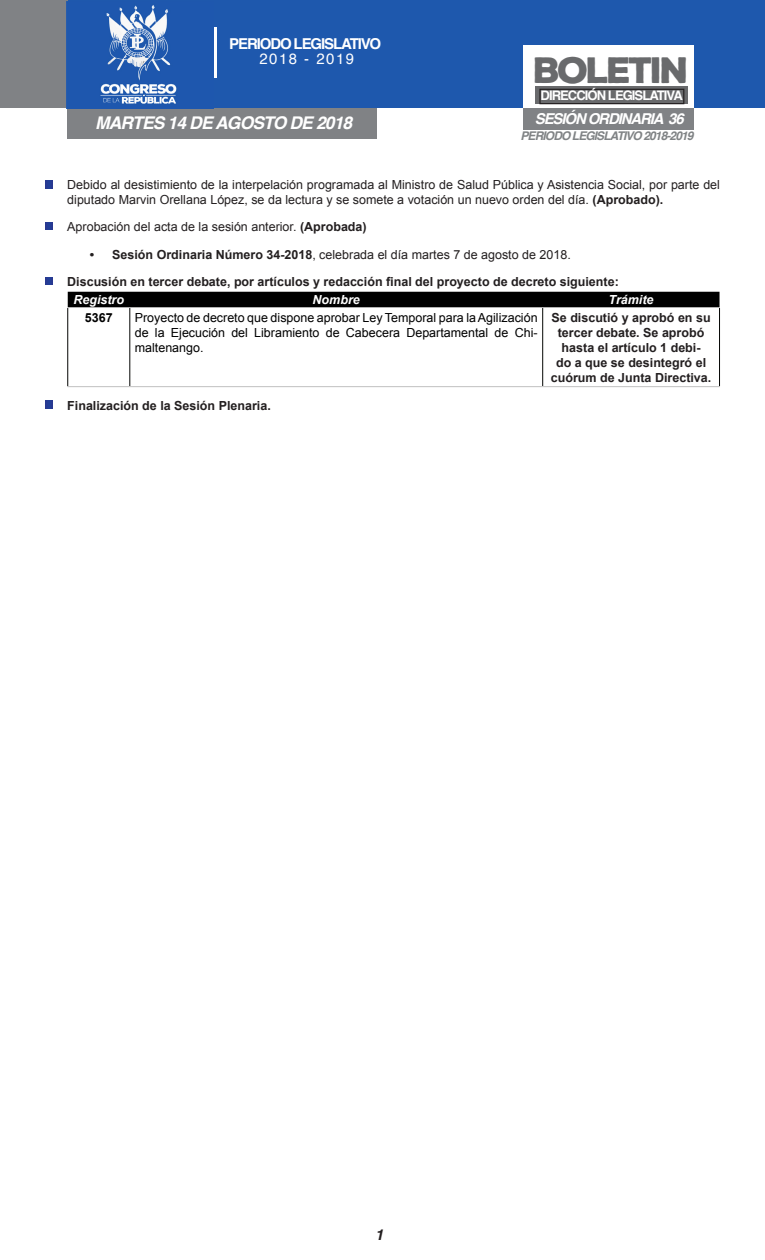
<style>
.page{position:relative;width:765px;height:1260px;background:#fff}
.page>*{position:absolute;margin:0;border:0;box-sizing:border-box;transform-origin:0 0}
.t1{font:900 35.5px "Nexa Rust Sans";letter-spacing:-.075em;color:#696a6c}
.t2{font:italic 700 17.5px "Helvetica";letter-spacing:-.05em;color:#fff}
.t3{font:700 15px "Helvetica";letter-spacing:-.075em;color:#fff}
.t4{font:italic 700 15px "Helvetica";letter-spacing:-.075em;color:#fff}
.t5{font:15px "Helvetica";letter-spacing:.1em;color:#fff}
.t6{font:italic 700 15px "Helvetica";color:#231f20}
.t7{font:700 13.5px "Helvetica";color:#fff}
.t8{font:700 13.12px "Helvetica";letter-spacing:-.075em;color:#fff}
.t9{font:12.5px/15px "Arial";color:#231f20}
.No_Spacing{font:700 12.5px/15px "Arial";color:#231f20;text-align:center}
.t10{font:12.5px/15px "Arial";color:#000;text-align:justify}
.t11{font:italic 700 12.5px "Arial";color:#fff}
.t12{font:700 12.5px "Arial";color:#000}
.t13{font:italic 700 12px "Helvetica";letter-spacing:-.075em;color:#808385}
.s1{font-weight:700}
</style>
<div class="page">
<div style="left:0;top:0;width:765px;height:108px;background:#1e58ad"></div>
<div style="left:0;top:0;width:67px;height:108px;background:#808285"></div>
<hr style="left:214px;top:27px;width:3px;height:51px;background:#fff">
<div style="left:523px;top:45px;width:171px;height:63px;background:#fff"></div>
<div style="left:535px;top:87px;width:152px;height:17px;background:#696a6c"></div>
<div style="left:539px;top:89px;width:145px;height:15px;border:1px solid #231f20"></div>
<div style="left:67px;top:108px;width:310px;height:30px;background:#808285"></div>
<div style="left:523px;top:108px;width:171px;height:22px;background:#808285"></div>
<img style="left:67px;top:5px;width:147px;height:104px">
<div style="left:68px;top:292px;width:652px;height:16px;background:#000"></div>
<svg style="left:68px;top:308px;width:476px;height:78px"></svg>
<hr style="left:67px;top:308px;width:1px;height:78px;background:#040503">
<hr style="left:129px;top:308px;width:1px;height:78px;background:#040503">
<hr style="left:542px;top:308px;width:1px;height:78px;background:#040503">
<hr style="left:719px;top:308px;width:1px;height:78px;background:#040503">
<hr style="left:67px;top:386px;width:63px;height:1px;background:#c0c0c0">
<hr style="left:130px;top:386px;width:413px;height:1px;background:#c0c0c0">
<hr style="left:543px;top:386px;width:177px;height:1px;background:#c0c0c0">
<svg style="left:45px;top:181px;width:8px;height:8px"></svg>
<svg style="left:45px;top:222px;width:8px;height:8px"></svg>
<svg style="left:45px;top:277px;width:8px;height:8px"></svg>
<svg style="left:45px;top:401px;width:8px;height:8px"></svg>
<p class="t3" style="left:229px;top:31px;width:154px">PERIODO LEGISLATIVO</p>
<p class="t5" style="left:259px;top:47px;width:96px">2018 - 2019</p>
<p class="t1" style="left:534px;top:46px;width:157px">BOLETIN</p>
<p class="t8" style="left:541px;top:85px;width:144px">DIRECCION LEGISLATIVA</p>
<p class="t7" style="left:592px;top:82px;width:6px">´</p>
<p class="t2" style="left:95px;top:109px;width:259px">MARTES 14 DE AGOSTO DE 2018</p>
<p class="t4" style="left:535px;top:107px;width:150px">SESIÓN ORDINARIA 36</p>
<p class="t13" style="left:521px;top:126px;width:174px">PERIODO LEGISLATIVO 2018-2019</p>
<p class="t9" style="left:67px;top:177px;width:654px">Debido al desistimiento de la interpelación programada al Ministro de Salud Pública y Asistencia Social, por parte del diputado Marvin Orellana López, se da lectura y se somete a votación un nuevo orden del día. <span class="s1">(Aprobado).</span></p>
<p class="t9" style="left:67px;top:220px;width:301px">Aprobación del acta de la sesión anterior. <span class="s1">(Aprobada)</span></p>
<p class="t9" style="left:90px;top:247px;width:483px"><span class="s1">• Sesión Ordinaria Número 34-2018</span>, celebrada el día martes 7 de agosto de 2018.</p>
<p class="No_Spacing" style="left:67px;top:275px;width:553px">Discusión en tercer debate, por artículos y redacción final del proyecto de decreto siguiente:</p>
<p class="t11" style="left:73px;top:291px;width:52px">Registro</p>
<p class="t11" style="left:313px;top:291px;width:49px">Nombre</p>
<p class="t11" style="left:609px;top:291px;width:46px">Trámite</p>
<p class="t12" style="left:85px;top:309px;width:29px">5367</p>
<p class="t10" style="left:135px;top:310px;width:404px">Proyecto de decreto que dispone aprobar Ley Temporal para la Agilización de la Ejecución del Libramiento de Cabecera Departamental de Chi&shy;maltenango.</p>
<p class="No_Spacing" style="left:551px;top:310px;width:162px">Se discutió y aprobó en su tercer debate. Se aprobó hasta el artículo 1 debi-<br>do a que se desintegró el cuórum de Junta Directiva.</p>
<p class="No_Spacing" style="left:67px;top:398px;width:205px">Finalización de la Sesión Plenaria.</p>
<p class="t6" style="left:375px;top:1222px;width:10px">1</p>
</div>
